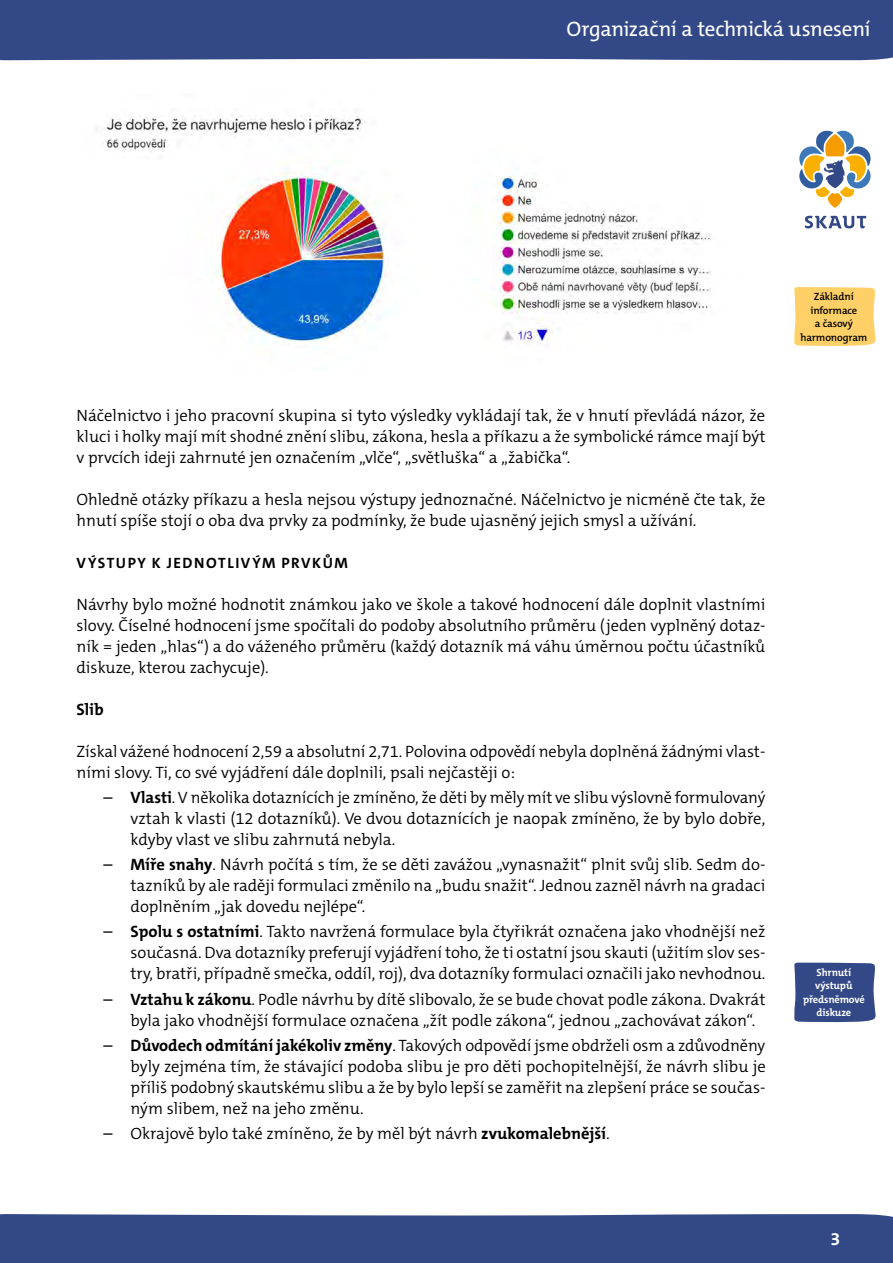
<style>
.page{position:relative;width:893px;height:1263px;background:#fff}
.page>*{position:absolute;margin:0;border:0;box-sizing:border-box;transform-origin:0 0}
._2_nadpis{font:21px "The Mix C5";letter-spacing:-.015em;color:#fff}
.t1{font:700 18px "The Mix C5";color:#fff}
.text{font:300 16.5px/21px "The Mix C5";color:#000;text-align:justify}
.text-2{font:700 16.5px "The Mix C5";color:#000}
.Mezititulek{font:700 15px "The Mix C5";letter-spacing:.1em;color:#000}
.t2{font:600 10.5px/13.5px "The Mix C5";letter-spacing:-.01em;color:#000;text-align:center}
.t3{font:700 10.5px/13.5px "The Mix C5";letter-spacing:-.01em;color:#fff;text-align:center}
.s1{font-weight:400}
.s2{font-weight:700}
</style>
<div class="page">
<div style="left:0;top:1214px;width:893px;height:49px;background:#334887"></div>
<svg style="left:805px;top:216px;width:61px;height:13px"></svg>
<svg style="left:799px;top:131px;width:71px;height:77px"></svg>
<div style="left:0;top:0;width:893px;height:61px;background:#334887"></div>
<svg style="left:794px;top:962px;width:82px;height:61px;background:#40548e"></svg>
<svg style="left:794px;top:287px;width:82px;height:59px;background:#fed26d"></svg>
<img style="left:96px;top:115px;width:615px;height:230px">
<p class="_2_nadpis" style="left:566px;top:15px;width:306px">Organizační a technická usnesení</p>
<p class="text" style="left:77px;top:405px;width:690px">Náčelnictvo i jeho pracovní skupina si tyto výsledky vykládají tak, že v hnutí převládá názor, že kluci i holky mají mít shodné znění slibu, zákona, hesla a příkazu a že symbolické rámce mají být v prvcích ideji zahrnuté jen označením „vlče“, „světluška“ a „žabička“.</p>
<p class="text" style="left:77px;top:489px;width:690px">Ohledně otázky příkazu a hesla nejsou výstupy jednoznačné. Náčelnictvo je nicméně čte tak, že hnutí spíše stojí o oba dva prvky za podmínky, že bude ujasněný jejich smysl a užívání.</p>
<p class="Mezititulek" style="left:77px;top:553px;width:273px">VÝSTUPY K JEDNOTLIVÝM PRVKŮM</p>
<p class="text" style="left:77px;top:594px;width:690px">Návrhy bylo možné hodnotit známkou jako ve škole a takové hodnocení dále doplnit vlastními slovy. Číselné hodnocení jsme spočítali do podoby absolutního průměru (jeden vyplněný dotaz&shy;ník = jeden „hlas“) a do váženého průměru (každý dotazník má váhu úměrnou počtu účastníků diskuze, kterou zachycuje).</p>
<p class="text-2" style="left:77px;top:698px;width:29px">Slib</p>
<p class="text" style="left:77px;top:741px;width:690px">Získal vážené hodnocení 2,59 a absolutní 2,71. Polovina odpovědí nebyla doplněná žádnými vlast&shy;ními slovy. Ti, co své vyjádření dále doplnili, psali nejčastěji o:</p>
<p class="text" style="left:131px;top:787px;width:636px;text-indent:-27px"><span class="s1">–</span> <span class="s2">Vlasti</span>. V několika dotaznících je zmíněno, že děti by měly mít ve slibu výslovně formulovaný vztah k vlasti (12 dotazníků). Ve dvou dotaznících je naopak zmíněno, že by bylo dobře, kdyby vlast ve slibu zahrnutá nebyla.</p>
<p class="text" style="left:131px;top:854px;width:636px;text-indent:-27px"><span class="s1">–</span> <span class="s2">Míře snahy</span>. Návrh počítá s tím, že se děti zavážou „vynasnažit“ plnit svůj slib. Sedm do&shy;tazníků by ale raději formulaci změnilo na „budu snažit“. Jednou zazněl návrh na gradaci doplněním „jak dovedu nejlépe“.</p>
<p class="text" style="left:131px;top:921px;width:636px;text-indent:-27px"><span class="s1">–</span> <span class="s2">Spolu s ostatními</span>. Takto navržená formulace byla čtyřikrát označena jako vhodnější než současná. Dva dotazníky preferují vyjádření toho, že ti ostatní jsou skauti (užitím slov ses&shy;try, bratři, případně smečka, oddíl, roj), dva dotazníky formulaci označili jako nevhodnou.</p>
<p class="text" style="left:131px;top:989px;width:636px;text-indent:-27px"><span class="s1">–</span> <span class="s2">Vztahu k zákonu</span>. Podle návrhu by dítě slibovalo, že se bude chovat podle zákona. Dvakrát byla jako vhodnější formulace označena „žít podle zákona“, jednou „zachovávat zákon“.</p>
<p class="text" style="left:131px;top:1035px;width:637px;text-indent:-27px"><span class="s1">–</span> <span class="s2">Důvodech odmítání jakékoliv změny</span>. Takových odpovědí jsme obdrželi osm a zdůvodněny byly zejména tím, že stávající podoba slibu je pro děti pochopitelnější, že návrh slibu je příliš podobný skautskému slibu a že by bylo lepší se zaměřit na zlepšení práce se součas&shy;ným slibem, než na jeho změnu.</p>
<p class="text" style="left:104px;top:1123px;width:508px"><span class="s1">–</span> Okrajově bylo také zmíněno, že by měl být návrh <span class="s2">zvukomalebnější</span>.</p>
<p class="t2" style="left:800px;top:290px;width:69px">Základní informace<br>a časový harmonogram</p>
<p class="t3" style="left:803px;top:966px;width:63px">Shrnutí výstupů předsněmové diskuze</p>
<p class="t1" style="left:830px;top:1227px;width:11px">3</p>
</div>
